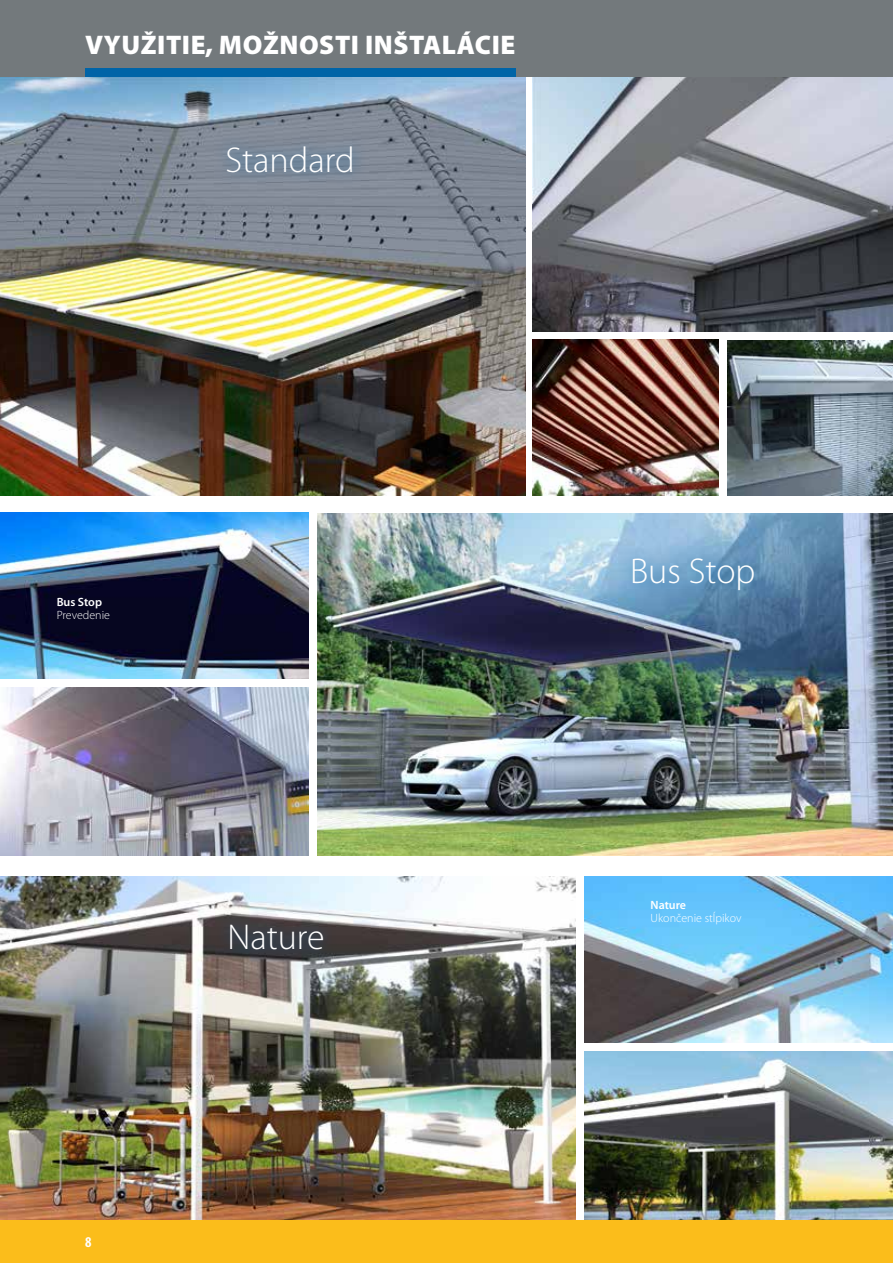
<style>
.page{position:relative;width:893px;height:1263px;background:#fff}
.page>*{position:absolute;margin:0;border:0;box-sizing:border-box;transform-origin:0 0}
.t1{font:300 36px "Myriad Pro";color:#fff}
.t2{font:900 27px "Myriad Pro";letter-spacing:.02em;color:#fff}
.t3{font:700 condensed 15px "Myriad Pro";color:#fff}
.t4{font:300 12px "Myriad Pro";color:#fff}
.t5{font:600 12px "Myriad Pro";color:#fff}
</style>
<div class="page">
<div style="left:0;top:1220px;width:893px;height:43px;background:#fbbd1b"></div>
<img style="left:0;top:77px;width:525px;height:418px">
<img style="left:533px;top:77px;width:360px;height:255px">
<img style="left:533px;top:340px;width:186px;height:155px">
<img style="left:728px;top:340px;width:165px;height:156px">
<img style="left:317px;top:514px;width:576px;height:342px">
<img style="left:0;top:513px;width:309px;height:166px">
<img style="left:0;top:687px;width:309px;height:169px">
<img style="left:0;top:877px;width:576px;height:342px">
<img style="left:584px;top:877px;width:309px;height:166px">
<img style="left:584px;top:1051px;width:309px;height:168px">
<div style="left:619px;top:545px;width:148px;height:58px;background:#0064a7;opacity:.75"></div>
<div style="left:214px;top:133px;width:152px;height:52px;background:#0064a7;opacity:.75"></div>
<div style="left:216px;top:912px;width:121px;height:51px;background:#0064a7;opacity:.75"></div>
<div style="left:0;top:0;width:893px;height:77px;background:#73797c"></div>
<div style="left:85px;top:68px;width:431px;height:9px;background:#0064a7"></div>
<h2 class="t2" style="left:85px;top:30px;width:431px">VYUŽITIE, MOŽNOSTI INŠTALÁCIE</h2>
<h1 class="t1" style="left:225px;top:140px;width:131px">Standard</h1>
<p class="t5" style="left:57px;top:594px;width:47px">Bus Stop</p>
<p class="t4" style="left:57px;top:608px;width:55px">Prevedenie</p>
<p class="t3" style="left:85px;top:1233px;width:8px">8</p>
<h1 class="t1" style="left:227px;top:917px;width:99px">Nature</h1>
<h1 class="t1" style="left:630px;top:552px;width:127px">Bus Stop</h1>
<p class="t5" style="left:651px;top:897px;width:37px">Nature</p>
<p class="t4" style="left:651px;top:911px;width:92px">Ukončenie stĺpikov</p>
</div>
